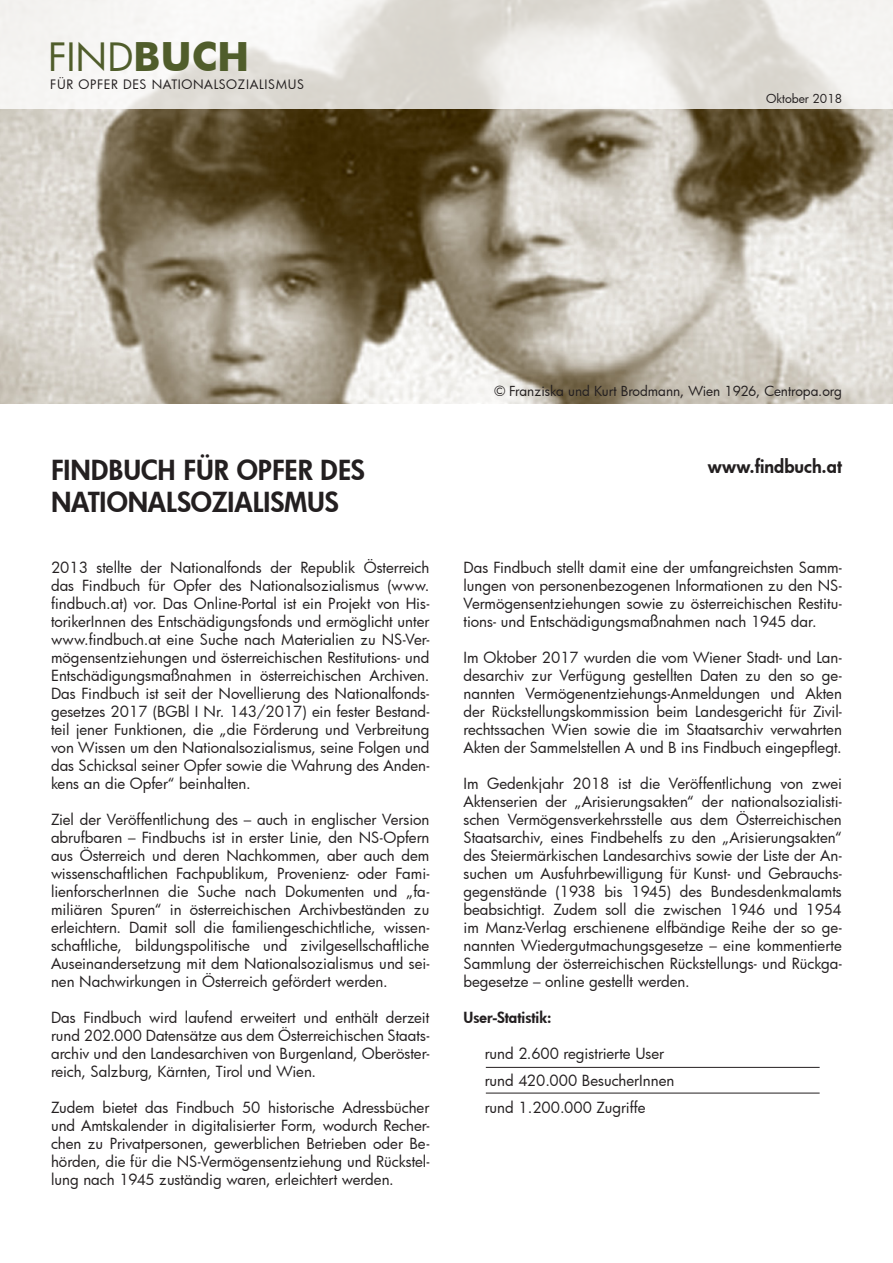
<style>
.page{position:relative;width:893px;height:1263px;background:#fff}
.page>*{position:absolute;margin:0;border:0;box-sizing:border-box;transform-origin:0 0}
.t1{font:38.1px "Futura";color:#505d2b}
.t2{font:800 27px "Futura";color:#231f20}
.t3{font:800 18px "Futura";color:#231f20}
.t4{font:15px/18px "Futura";color:#231f20;text-align:justify}
.t5{font:800 15px "Futura";color:#231f20}
.t6{font:13.5px "Futura";color:#231f20}
.t7{font:12.75px "Futura";letter-spacing:.05em;color:#231f20}
.t8{font:12px "Futura";color:#231f20}
.s1{font-family:"Futura BT";font-weight:700;font-size:40.2px}
</style>
<div class="page">
<img style="left:0;top:108px;width:893px;height:296px">
<svg style="left:0;top:0;width:893px;height:108px"></svg>
<hr style="left:486px;top:1067px;width:334px;height:1px;background:#231f20">
<hr style="left:486px;top:1093px;width:334px;height:1px;background:#231f20">
<p class="t1" style="left:48px;top:31px;width:203px">FIND<span class="s1">BUCH</span></p>
<p class="t7" style="left:50px;top:76px;width:255px">FÜR OPFER DES NATIONALSOZIALISMUS</p>
<p class="t8" style="left:766px;top:90px;width:77px">Oktober 2018</p>
<p class="t2" style="left:51px;top:452px;width:316px">FINDBUCH FÜR OPFER DES</p>
<p class="t2" style="left:51px;top:484px;width:289px">NATIONALSOZIALISMUS</p>
<p class="t4" style="left:51px;top:559px;width:380px">2013 stellte der Nationalfonds der Republik Österreich das Findbuch für Opfer des Nationalsozialismus (www. findbuch.at) vor. Das Online-Portal ist ein Projekt von His&shy;torikerInnen des Entschädigungsfonds und ermöglicht unter www.findbuch.at eine Suche nach Materialien zu NS-Ver&shy;mögensentziehungen und österreichischen Restitutions- und Entschädigungsmaßnahmen in österreichischen Archiven.<br>Das Findbuch ist seit der Novellierung des Nationalfonds&shy;gesetzes 2017 (BGBl I Nr. 143/2017) ein fester Bestand&shy;teil jener Funktionen, die „die Förderung und Verbreitung von Wissen um den Nationalsozialismus, seine Folgen und das Schicksal seiner Opfer sowie die Wahrung des Anden&shy;kens an die Opfer“ beinhalten.</p>
<p class="t4" style="left:51px;top:811px;width:380px">Ziel der Veröffentlichung des – auch in englischer Version abrufbaren – Findbuchs ist in erster Linie, den NS-Opfern aus Österreich und deren Nachkommen, aber auch dem wissenschaftlichen Fachpublikum, Provenienz- oder Fami&shy;lienforscherInnen die Suche nach Dokumenten und „fa&shy;miliären Spuren“ in österreichischen Archivbeständen zu erleichtern. Damit soll die familiengeschichtliche, wissen&shy;schaftliche, bildungspolitische und zivilgesellschaftliche Auseinandersetzung mit dem Nationalsozialismus und sei&shy;nen Nachwirkungen in Österreich gefördert werden.</p>
<p class="t4" style="left:51px;top:1009px;width:380px">Das Findbuch wird laufend erweitert und enthält derzeit rund 202.000 Datensätze aus dem Österreichischen Staats&shy;archiv und den Landesarchiven von Burgenland, Oberöster&shy;reich, Salzburg, Kärnten, Tirol und Wien.</p>
<p class="t4" style="left:51px;top:1099px;width:380px">Zudem bietet das Findbuch 50 historische Adressbücher und Amtskalender in digitalisierter Form, wodurch Recher&shy;chen zu Privatpersonen, gewerblichen Betrieben oder Be&shy;hörden, die für die NS-Vermögensentziehung und Rückstel&shy;lung nach 1945 zuständig waren, erleichtert werden.</p>
<p class="t6" style="left:494px;top:382px;width:349px">© Franziska und Kurt Brodmann, Wien 1926, Centropa.org</p>
<p class="t3" style="left:708px;top:454px;width:136px">www.findbuch.at</p>
<p class="t4" style="left:463px;top:558px;width:380px">Das Findbuch stellt damit eine der umfangreichsten Samm&shy;lungen von personenbezogenen Informationen zu den NS-Vermögensentziehungen sowie zu österreichischen Restitu&shy;tions- und Entschädigungsmaßnahmen nach 1945 dar.</p>
<p class="t4" style="left:463px;top:648px;width:380px">Im Oktober 2017 wurden die vom Wiener Stadt- und Lan&shy;desarchiv zur Verfügung gestellten Daten zu den so ge&shy;nannten Vermögenentziehungs-Anmeldungen und Akten der Rückstellungskommission beim Landesgericht für Zivil&shy;rechtssachen Wien sowie die im Staatsarchiv verwahrten Akten der Sammelstellen A und B ins Findbuch eingepflegt.</p>
<p class="t4" style="left:463px;top:774px;width:380px">Im Gedenkjahr 2018 ist die Veröffentlichung von zwei Aktenserien der „Arisierungsakten“ der nationalsozialisti&shy;schen Vermögensverkehrsstelle aus dem Österreichischen Staatsarchiv, eines Findbehelfs zu den „Arisierungsakten“ des Steiermärkischen Landesarchivs sowie der Liste der An&shy;suchen um Ausfuhrbewilligung für Kunst- und Gebrauchs&shy;gegenstände (1938 bis 1945) des Bundesdenkmalamts beabsichtigt. Zudem soll die zwischen 1946 und 1954 im Manz-Verlag erschienene elfbändige Reihe der so ge&shy;nannten Wiedergutmachungsgesetze – eine kommentierte Sammlung der österreichischen Rückstellungs- und Rückga&shy;begesetze – online gestellt werden.</p>
<p class="t5" style="left:463px;top:1007px;width:90px">User-Statistik:</p>
<p class="t4" style="left:485px;top:1044px;width:181px">rund 2.600 registrierte User</p>
<p class="t4" style="left:485px;top:1071px;width:191px">rund 420.000 BesucherInnen</p>
<p class="t4" style="left:485px;top:1098px;width:162px">rund 1.200.000 Zugriffe</p>
</div>
